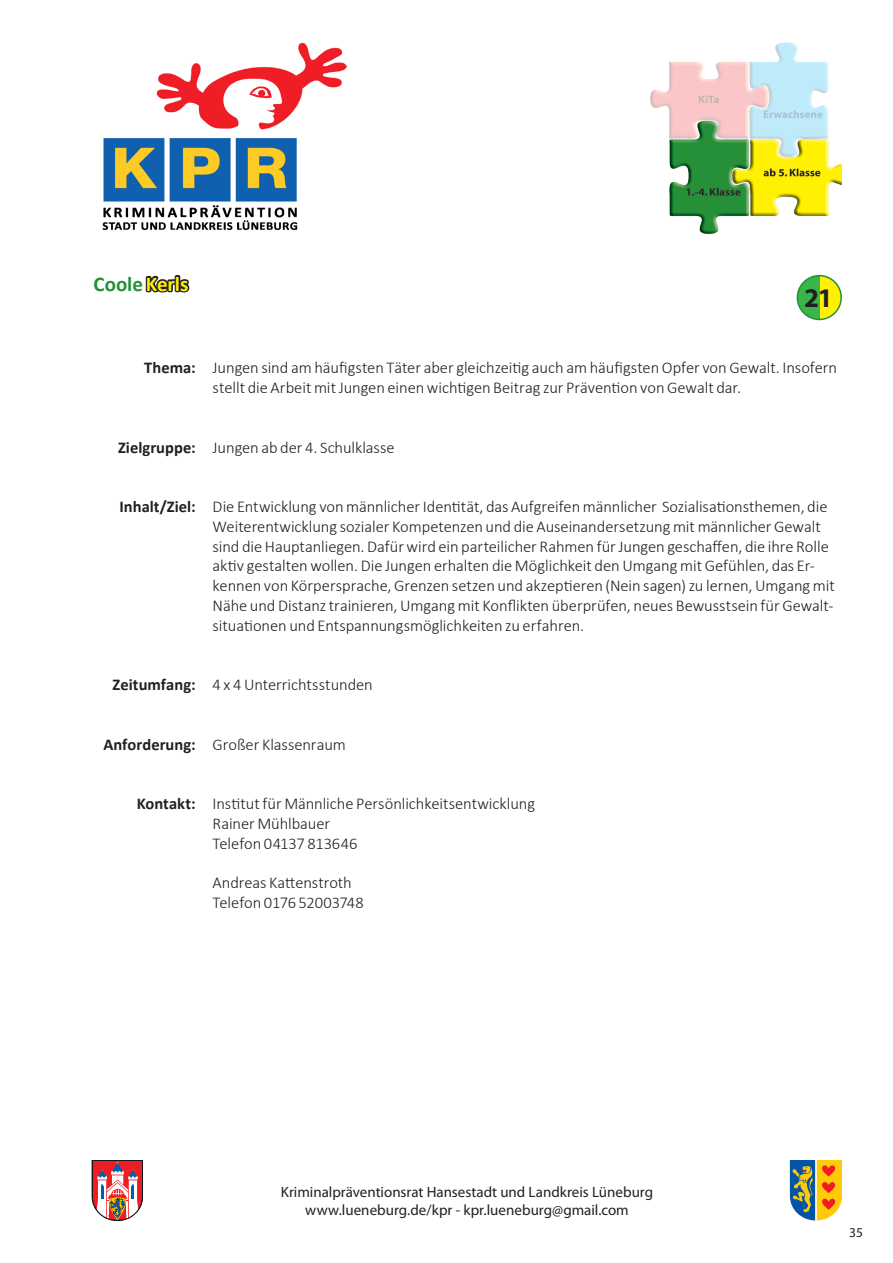
<style>
.page{position:relative;width:893px;height:1263px;background:#fff}
.page>*{position:absolute;margin:0;border:0;box-sizing:border-box;transform-origin:0 0}
.t1{font:700 27px "Myriad Pro";color:#231f20}
.Headline{font:700 21px "Calibri";color:#269039}
.Fließtext_o__Einzug{font:300 16.5px/19.8px "Calibri";letter-spacing:-.005em;color:#231f20}
.Zwischenüberschrift{font:700 16.5px "Calibri";color:#231f20}
.t2{font:15px/18px "Myriad Pro";color:#231f20;text-align:center}
.t3{font:13.5px "Myriad Pro";color:#231f20}
.s1{color:#fff101}
</style>
<div class="page">
<img style="left:102px;top:43px;width:244px;height:187px">
<svg style="left:790px;top:1160px;width:52px;height:60px;background:#ab9a59"></svg>
<svg style="left:92px;top:1160px;width:51px;height:60px"></svg>
<img style="left:651px;top:43px;width:191px;height:191px">
<svg style="left:145px;top:275px;width:45px;height:18px"></svg>
<svg style="left:797px;top:276px;width:44px;height:43px"></svg>
<div style="left:797px;top:275px;width:45px;height:45px;border:2px solid #269039;border-radius:50%"></div>
<p class="Headline" style="left:94px;top:269px;width:96px">Coole <span class="s1">Kerls</span></p>
<p class="t1" style="left:804px;top:280px;width:30px">21</p>
<p class="Zwischenüberschrift" style="left:144px;top:356px;width:53px">Thema:</p>
<p class="Fließtext_o__Einzug" style="left:213px;top:358px;width:626px">Jungen sind am häufigsten Täter aber gleichzeitig auch am häufigsten Opfer von Gewalt. Insofern stellt die Arbeit mit Jungen einen wichtigen Beitrag zur Prävention von Gewalt dar.</p>
<p class="Zwischenüberschrift" style="left:118px;top:435px;width:79px">Zielgruppe:</p>
<p class="Fließtext_o__Einzug" style="left:213px;top:437px;width:183px">Jungen ab der 4. Schulklasse</p>
<p class="Zwischenüberschrift" style="left:120px;top:495px;width:78px">Inhalt/Ziel:</p>
<p class="Fließtext_o__Einzug" style="left:213px;top:496px;width:624px">Die Entwicklung von männlicher Identität, das Aufgreifen männlicher Sozialisationsthemen, die Weiterentwicklung sozialer Kompetenzen und die Auseinandersetzung mit männlicher Gewalt sind die Hauptanliegen. Dafür wird ein parteilicher Rahmen für Jungen geschaffen, die ihre Rolle aktiv gestalten wollen. Die Jungen erhalten die Möglichkeit den Umgang mit Gefühlen, das Er&shy;kennen von Körpersprache, Grenzen setzen und akzeptieren (Nein sagen) zu lernen, Umgang mit Nähe und Distanz trainieren, Umgang mit Konflikten überprüfen, neues Bewusstsein für Gewalt&shy;situationen und Entspannungsmöglichkeiten zu erfahren.</p>
<p class="Zwischenüberschrift" style="left:113px;top:673px;width:84px">Zeitumfang:</p>
<p class="Fließtext_o__Einzug" style="left:213px;top:675px;width:162px">4 x 4 Unterrichtsstunden</p>
<p class="Zwischenüberschrift" style="left:103px;top:732px;width:94px">Anforderung:</p>
<p class="Fließtext_o__Einzug" style="left:213px;top:734px;width:135px">Großer Klassenraum</p>
<p class="Zwischenüberschrift" style="left:137px;top:792px;width:60px">Kontakt:</p>
<p class="Fließtext_o__Einzug" style="left:213px;top:793px;width:324px">Institut für Männliche Persönlichkeitsentwicklung</p>
<p class="Fließtext_o__Einzug" style="left:213px;top:813px;width:119px">Rainer Mühlbauer</p>
<p class="Fließtext_o__Einzug" style="left:213px;top:833px;width:146px">Telefon 04137 813646</p>
<p class="Fließtext_o__Einzug" style="left:213px;top:873px;width:141px">Andreas Kattenstroth</p>
<p class="Fließtext_o__Einzug" style="left:213px;top:892px;width:153px">Telefon 0176 52003748</p>
<p class="t2" style="left:281px;top:1183px;width:374px">Kriminalpräventionsrat Hansestadt und Landkreis Lüneburg www.lueneburg.de/kpr - kpr.lueneburg@gmail.com</p>
<p class="t3" style="left:849px;top:1224px;width:15px">35</p>
</div>
